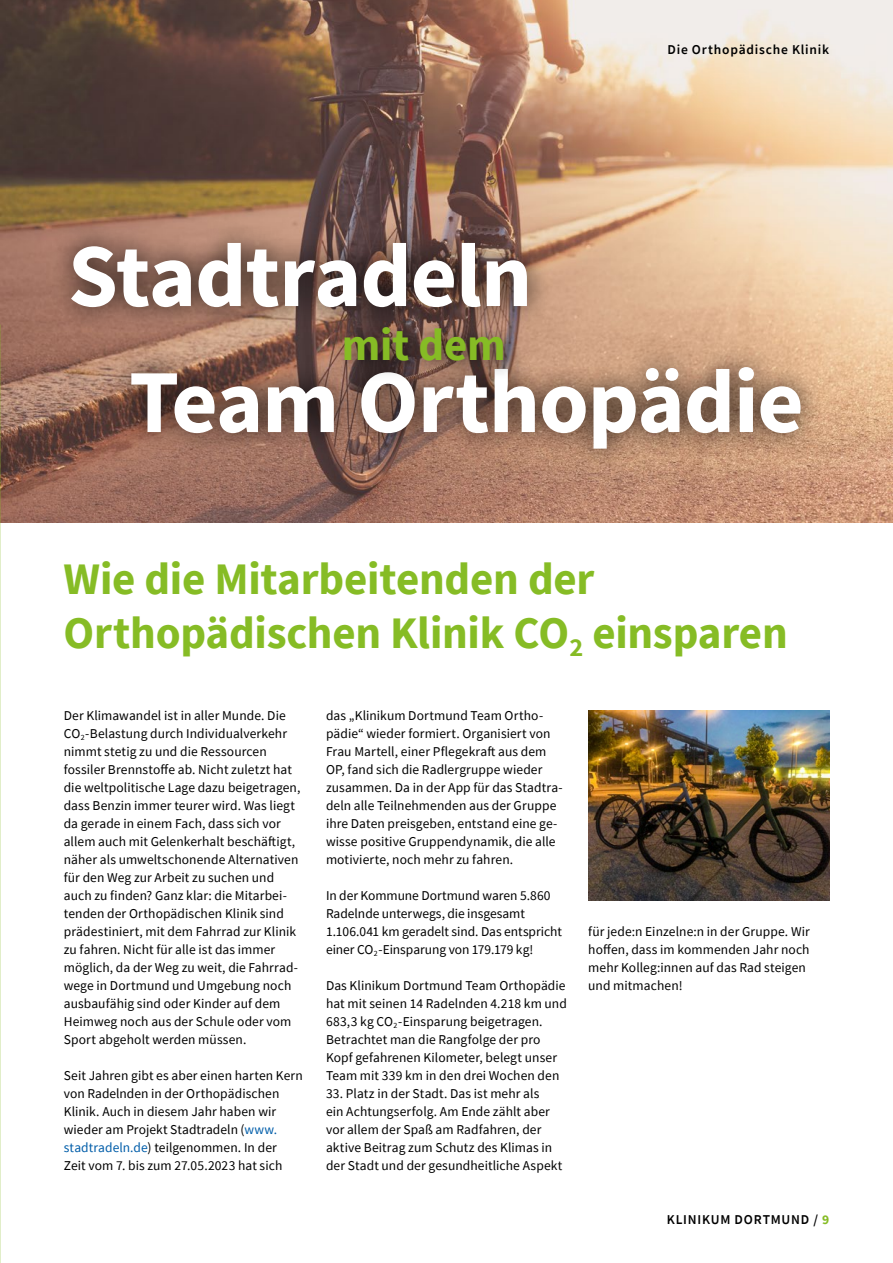
<style>
.page{position:relative;width:893px;height:1263px;background:#fff}
.page>*{position:absolute;margin:0;border:0;box-sizing:border-box;transform-origin:0 0}
.t1{font:700 90px/126px "Source Sans Pro";letter-spacing:-.015em;color:#fff}
.t2{font:700 45px/54px "Source Sans Pro";letter-spacing:-.005em;color:#86bc25}
.t3{font:13.5px/18px "Source Sans Pro";letter-spacing:.005em;color:#000}
.t4{font:600 13.5px "Source Sans Pro";letter-spacing:.055em;color:#000}
.s1{color:#005da9}
.s2{font-weight:700;color:#86bc25}
</style>
<div class="page">
<img style="left:0;top:0;width:893px;height:522px">
<div style="left:50px;top:220px;width:774px;height:251px;background:#000;opacity:.75"></div>
<img style="left:588px;top:710px;width:241px;height:190px">
<div style="left:330px;top:314px;width:194px;height:68px;background:#000;opacity:.75"></div>
<p class="t4" style="left:667px;top:41px;width:163px">Die Orthopädische Klinik</p>
<h1 class="t1" style="left:129px;top:212px;width:676px;text-indent:-61px">Stadtradeln<br>Team Orthopädie</h1>
<h2 class="t2" style="left:342px;top:317px;width:165px">mit dem</h2>
<h2 class="t2" style="left:63px;top:551px;width:726px">Wie die Mitarbeitenden der<br>Orthopädischen Klinik CO<sub>2</sub> einsparen</h2>
<p class="t3" style="left:64px;top:706px;width:238px">Der Klimawandel ist in aller Munde. Die CO<sub>2</sub>-Belastung durch Individualverkehr nimmt stetig zu und die Ressourcen fossiler Brennstoffe ab. Nicht zuletzt hat die weltpolitische Lage dazu beigetragen, dass Benzin immer teurer wird. Was liegt da gerade in einem Fach, dass sich vor allem auch mit Gelenkerhalt beschäftigt, näher als umweltschonende Alternativen für den Weg zur Arbeit zu suchen und auch zu finden? Ganz klar: die Mitarbei&shy;tenden der Orthopädischen Klinik sind prädestiniert, mit dem Fahrrad zur Klinik zu fahren. Nicht für alle ist das immer möglich, da der Weg zu weit, die Fahrrad&shy;wege in Dortmund und Umgebung noch ausbaufähig sind oder Kinder auf dem Heimweg noch aus der Schule oder vom Sport abgeholt werden müssen.</p>
<p class="t3" style="left:64px;top:1066px;width:241px">Seit Jahren gibt es aber einen harten Kern von Radelnden in der Orthopädischen Klinik. Auch in diesem Jahr haben wir wieder am Projekt Stadtradeln (<span class="s1">www. stadtradeln.de</span>) teilgenommen. In der<br>Zeit vom 7. bis zum 27.05.2023 hat sich</p>
<p class="t3" style="left:326px;top:706px;width:238px">das „Klinikum Dortmund Team Ortho&shy;pädie“ wieder formiert. Organisiert von Frau Martell, einer Pflegekraft aus dem OP, fand sich die Radlergruppe wieder zusammen. Da in der App für das Stadtra&shy;deln alle Teilnehmenden aus der Gruppe ihre Daten preisgeben, entstand eine ge&shy;wisse positive Gruppendynamik, die alle motivierte, noch mehr zu fahren.</p>
<p class="t3" style="left:326px;top:886px;width:238px">In der Kommune Dortmund waren 5.860<br>Radelnde unterwegs, die insgesamt 1.106.041 km geradelt sind. Das entspricht einer CO<sub>2</sub>-Einsparung von 179.179 kg!</p>
<p class="t3" style="left:326px;top:976px;width:242px">Das Klinikum Dortmund Team Orthopädie hat mit seinen 14 Radelnden 4.218 km und 683,3 kg CO<sub>2</sub>-Einsparung beigetragen.<br>Betrachtet man die Rangfolge der pro Kopf gefahrenen Kilometer, belegt unser Team mit 339 km in den drei Wochen den</p>
<p class="t3" style="left:326px;top:1084px;width:238px">33. Platz in der Stadt. Das ist mehr als<br>ein Achtungserfolg. Am Ende zählt aber vor allem der Spaß am Radfahren, der aktive Beitrag zum Schutz des Klimas in der Stadt und der gesundheitliche Aspekt</p>
<p class="t3" style="left:588px;top:922px;width:223px">für jede:n Einzelne:n in der Gruppe. Wir hoffen, dass im kommenden Jahr noch mehr Kolleg:innen auf das Rad steigen und mitmachen!</p>
<p class="t4" style="left:667px;top:1211px;width:164px">KLINIKUM DORTMUND / <span class="s2">9</span></p>
</div>
